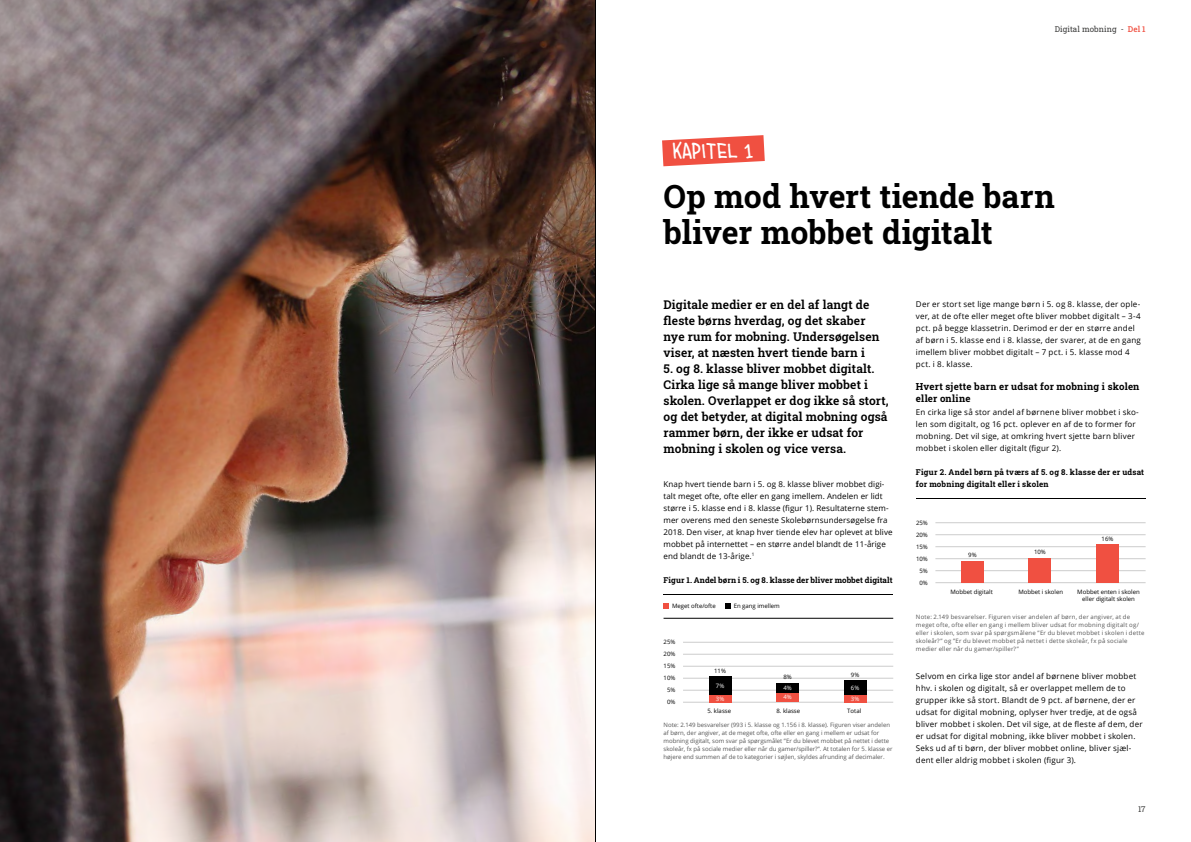
<style>
.page{position:relative;width:1191px;height:842px;background:#fff}
.page>*{position:absolute;margin:0;border:0;box-sizing:border-box;transform-origin:0 0}
.t1{font:700 32px/36px "Roboto Slab";letter-spacing:-.005em;color:#000}
.t2{font:23px "Imaginary Friend BB";letter-spacing:.025em;color:#fff}
.t3{font:600 12px/16px "Roboto Slab";letter-spacing:.01em;color:#000}
.t4{font:700 9.7px/12px "Roboto Slab";letter-spacing:.02em;color:#000}
.t5{font:8px/12px "Open Sans";letter-spacing:.025em;color:#000}
.t6{font:700 8px/12px "Roboto Slab";letter-spacing:.015em;color:#000}
.t7{font:8px "Roboto Slab";letter-spacing:.01em;color:#3b3b3a}
.t8{font:6px/8px "Open Sans";color:#565656}
.t9{font:6px/8px "Open Sans";letter-spacing:.035em;color:#565656}
.t10{font:6px/12px "Open Sans";color:#000;text-align:center}
.t11{font:6px "Open Sans";color:#fff}
.s1{font-weight:500;color:#f05041}
</style>
<div class="page">
<hr style="left:683px;top:702px;width:210px;height:1px;background:#ccc">
<hr style="left:683px;top:690px;width:210px;height:1px;background:#ccc">
<hr style="left:683px;top:678px;width:210px;height:1px;background:#ccc">
<hr style="left:683px;top:666px;width:210px;height:1px;background:#ccc">
<hr style="left:683px;top:654px;width:210px;height:1px;background:#ccc">
<hr style="left:683px;top:642px;width:210px;height:1px;background:#ccc">
<div style="left:776px;top:692px;width:22px;height:10px;background:#f05041"></div>
<div style="left:709px;top:695px;width:22px;height:7px;background:#f05041"></div>
<div style="left:844px;top:695px;width:22px;height:7px;background:#f05041"></div>
<div style="left:776px;top:683px;width:22px;height:9px;background:#000"></div>
<div style="left:709px;top:676px;width:22px;height:19px;background:#000"></div>
<div style="left:844px;top:680px;width:22px;height:15px;background:#000"></div>
<hr style="left:663px;top:594px;width:230px;height:1px;background:#000">
<svg style="left:663px;top:603px;width:6px;height:5px"></svg>
<svg style="left:725px;top:603px;width:6px;height:5px"></svg>
<hr style="left:663px;top:618px;width:230px;height:1px;background:#000">
<hr style="left:935px;top:582px;width:210px;height:1px;background:#ccc">
<hr style="left:935px;top:570px;width:210px;height:1px;background:#ccc">
<hr style="left:935px;top:558px;width:210px;height:1px;background:#ccc">
<hr style="left:935px;top:546px;width:210px;height:1px;background:#ccc">
<hr style="left:935px;top:534px;width:210px;height:1px;background:#ccc">
<hr style="left:935px;top:522px;width:210px;height:1px;background:#ccc">
<div style="left:1028px;top:558px;width:23px;height:25px;background:#f05041"></div>
<div style="left:961px;top:561px;width:22px;height:22px;background:#f05041"></div>
<div style="left:1096px;top:544px;width:22px;height:39px;background:#f05041"></div>
<hr style="left:916px;top:498px;width:229px;height:1px;background:#000">
<img style="left:0;top:0;width:595px;height:842px">
<svg style="left:662px;top:135px;width:103px;height:31px"></svg>
<hr style="left:595px;top:0;width:1px;height:842px;background:#000">
<h2 class="t2" style="left:672px;top:136px;width:82px">Kapitel 1</h2>
<p class="t7" style="left:1054px;top:24px;width:92px">Digital mobning - <span class="s1">Del 1</span></p>
<h1 class="t1" style="left:663px;top:178px;width:393px">Op mod hvert tiende barn bliver mobbet digitalt</h1>
<h3 class="t3" style="left:663px;top:296px;width:217px">Digitale medier er en del af langt de fleste børns hverdag, og det skaber nye rum for mobning. Undersøgelsen viser, at næsten hvert tiende barn i</h3>
<h3 class="t3" style="left:663px;top:360px;width:227px">5. og 8. klasse bliver mobbet digitalt.<br>Cirka lige så mange bliver mobbet i skolen. Overlappet er dog ikke så stort, og det betyder, at digital mobning også rammer børn, der ikke er udsat for mobning i skolen og vice versa.</h3>
<p class="t5" style="left:663px;top:478px;width:230px">Knap hvert tiende barn i 5. og 8. klasse bliver mobbet digi&shy;talt meget ofte, ofte eller en gang imellem. Andelen er lidt større i 5. klasse end i 8. klasse (figur 1). Resultaterne stem&shy;mer overens med den seneste Skolebørnsundersøgelse fra 2018. Den viser, at knap hver tiende elev har oplevet at blive mobbet på internettet – en større andel blandt de 11-årige end blandt de 13-årige.<sup>1</sup></p>
<p class="t6" style="left:663px;top:574px;width:230px">Figur 1. Andel børn i 5. og 8. klasse der bliver mobbet digitalt</p>
<p class="t10" style="left:672px;top:599px;width:45px">Meget ofte/ofte</p>
<p class="t10" style="left:733px;top:599px;width:48px">En gang imellem</p>
<p class="t10" style="left:663px;top:636px;width:13px">25%<br>20%<br>15%<br>10%<br>5%<br>0%</p>
<p class="t10" style="left:714px;top:665px;width:13px">11%</p>
<p class="t11" style="left:716px;top:681px;width:10px">7%</p>
<p class="t10" style="left:783px;top:671px;width:10px">8%</p>
<p class="t10" style="left:851px;top:669px;width:10px">9%</p>
<p class="t11" style="left:783px;top:684px;width:10px">4%</p>
<p class="t11" style="left:851px;top:684px;width:10px">6%</p>
<p class="t11" style="left:716px;top:694px;width:10px">3%</p>
<p class="t11" style="left:783px;top:693px;width:10px">4%</p>
<p class="t11" style="left:851px;top:694px;width:10px">3%</p>
<p class="t10" style="left:707px;top:705px;width:25px">5. klasse</p>
<p class="t10" style="left:776px;top:705px;width:25px">8. klasse</p>
<p class="t10" style="left:847px;top:705px;width:15px">Total</p>
<p class="t8" style="left:663px;top:721px;width:231px">Note: 2.149 besvarelser (993 i 5. klasse og 1.156 i 8. klasse). Figuren viser andelen af børn, der angiver, at de meget ofte, ofte eller en gang i mellem er udsat for mobning digitalt, som svar på spørgsmålet ”Er du blevet mobbet på nettet i dette skoleår, fx på sociale medier eller når du gamer/spiller?”. At totalen for 5. klasse er højere end summen af de to kategorier i søjlen, skyldes afrunding af decimaler.</p>
<p class="t5" style="left:916px;top:298px;width:226px">Der er stort set lige mange børn i 5. og 8. klasse, der ople&shy;ver, at de ofte eller meget ofte bliver mobbet digitalt – 3-4 pct. på begge klassetrin. Derimod er der en større andel af børn i 5. klasse end i 8. klasse, der svarer, at de en gang imellem bliver mobbet digitalt – 7 pct. i 5. klasse mod 4 pct. i 8. klasse.</p>
<p class="t4" style="left:916px;top:380px;width:225px">Hvert sjette barn er udsat for mobning i skolen eller online</p>
<p class="t5" style="left:916px;top:406px;width:224px">En cirka lige så stor andel af børnene bliver mobbet i sko&shy;len som digitalt, og 16 pct. oplever en af de to former for mobning. Det vil sige, at omkring hvert sjette barn bliver mobbet i skolen eller digitalt (figur 2).</p>
<p class="t6" style="left:916px;top:466px;width:230px">Figur 2. Andel børn på tværs af 5. og 8. klasse der er udsat for mobning digitalt eller i skolen</p>
<p class="t10" style="left:916px;top:516px;width:13px">25%<br>20%<br>15%<br>10%<br>5%<br>0%</p>
<p class="t9" style="left:916px;top:613px;width:230px">Note: 2.149 besvarelser. Figuren viser andelen af børn, der angiver, at de meget ofte, ofte eller en gang i mellem bliver udsat for mobning digitalt og/ eller i skolen, som svar på spørgsmålene ”Er du blevet mobbet i skolen i dette skoleår?” og ”Er du blevet mobbet på nettet i dette skoleår, fx på sociale medier eller når du gamer/spiller?”</p>
<p class="t5" style="left:916px;top:670px;width:228px">Selvom en cirka lige stor andel af børnene bliver mobbet hhv. i skolen og digitalt, så er overlappet mellem de to grupper ikke så stort. Blandt de 9 pct. af børnene, der er udsat for digital mobning, oplyser hver tredje, at de også bliver mobbet i skolen. Det vil sige, at de fleste af dem, der er udsat for digital mobning, ikke bliver mobbet i skolen.<br>Seks ud af ti børn, der bliver mobbet online, bliver sjæl&shy;dent eller aldrig mobbet i skolen (figur 3).</p>
<p class="t10" style="left:1101px;top:532px;width:13px">16%</p>
<p class="t10" style="left:1034px;top:546px;width:13px">10%</p>
<p class="t10" style="left:968px;top:549px;width:10px">9%</p>
<p class="t10" style="left:1077px;top:588px;width:64px;line-height:7.2px">Mobbet enten i skolen eller digitalt skolen</p>
<p class="t10" style="left:950px;top:585px;width:44px">Mobbet digitalt</p>
<p class="t10" style="left:1018px;top:585px;width:46px">Mobbet i skolen</p>
<p class="t7" style="left:1138px;top:803px;width:9px">17</p>
</div>
